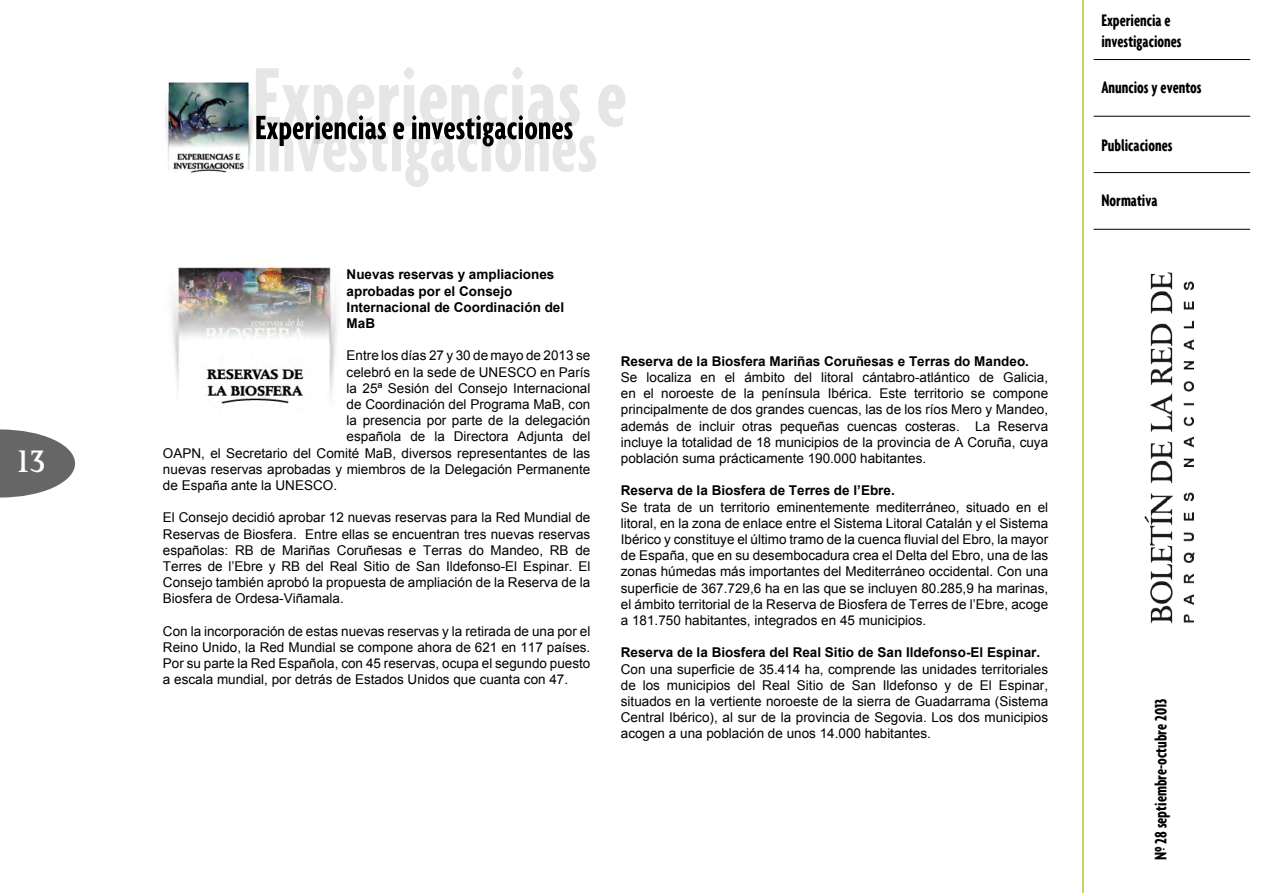
<style>
.page{position:relative;width:1263px;height:893px;background:#fff}
.page>*{position:absolute;margin:0;border:0;box-sizing:border-box;transform-origin:0 0}
.t1{font:30px "Palermo";color:#fff}
.t2{font:700 extra-condensed 18px/21.6px "Agenda";color:#000}
.t3{font:13.5px/16.2px "Arial";color:#000;text-align:justify}
.t4{font:700 13.5px/16.2px "Arial";color:#000}
</style>
<div class="page">
<svg style="left:0;top:429px;width:75px;height:68px"></svg>
<img style="left:1126px;top:115px;width:83px;height:509px">
<hr style="left:1082px;top:0;width:2px;height:893px;background:#b3c935">
<hr style="left:1093px;top:59px;width:157px;height:1px;background:#000">
<hr style="left:1093px;top:172px;width:157px;height:1px;background:#000">
<hr style="left:1093px;top:116px;width:157px;height:1px;background:#000">
<hr style="left:1093px;top:229px;width:157px;height:1px;background:#000">
<svg style="left:255px;top:67px;width:370px;height:120px"></svg>
<img style="left:165px;top:82px;width:90px;height:91px">
<img style="left:171px;top:265px;width:166px;height:139px">
<h1 class="t1" style="left:14px;top:444px;width:33px">13</h1>
<p class="t4" style="left:347px;top:267px;width:219px">Nuevas reservas y ampliaciones aprobadas por el Consejo<br>Internacional de Coordinación del<br>MaB</p>
<p class="t3" style="left:347px;top:348px;width:245px">Entre los días 27 y 30 de mayo de 2013 se</p>
<p class="t3" style="left:347px;top:364px;width:245px">celebró en la sede de UNESCO en París</p>
<p class="t3" style="left:347px;top:380px;width:245px">la 25ª Sesión del Consejo Internacional</p>
<p class="t3" style="left:347px;top:396px;width:245px">de Coordinación del Programa MaB, con</p>
<p class="t3" style="left:347px;top:412px;width:245px">la presencia por parte de la delegación</p>
<p class="t3" style="left:347px;top:429px;width:245px">española de la Directora Adjunta del</p>
<p class="t3" style="left:163px;top:445px;width:429px">OAPN, el Secretario del Comité MaB, diversos representantes de las</p>
<p class="t3" style="left:163px;top:461px;width:429px">nuevas reservas aprobadas y miembros de la Delegación Permanente</p>
<p class="t3" style="left:163px;top:477px;width:176px">de España ante la UNESCO.</p>
<p class="t3" style="left:163px;top:510px;width:429px">El Consejo decidió aprobar 12 nuevas reservas para la Red Mundial de Reservas de Biosfera. Entre ellas se encuentran tres nuevas reservas españolas: RB de Mariñas Coruñesas e Terras do Mandeo, RB de Terres de l’Ebre y RB del Real Sitio de San Ildefonso-El Espinar. El Consejo también aprobó la propuesta de ampliación de la Reserva de la Biosfera de Ordesa-Viñamala.</p>
<p class="t3" style="left:163px;top:623px;width:429px">Con la incorporación de estas nuevas reservas y la retirada de una por el Reino Unido, la Red Mundial se compone ahora de 621 en 117 países.<br>Por su parte la Red Española, con 45 reservas, ocupa el segundo puesto a escala mundial, por detrás de Estados Unidos que cuanta con 47.</p>
<p class="t4" style="left:621px;top:353px;width:410px">Reserva de la Biosfera Mariñas Coruñesas e Terras do Mandeo.</p>
<p class="t3" style="left:621px;top:369px;width:429px">Se localiza en el ámbito del litoral cántabro-atlántico de Galicia, en el noroeste de la península Ibérica. Este territorio se compone principalmente de dos grandes cuencas, las de los ríos Mero y Mandeo, además de incluir otras pequeñas cuencas costeras. La Reserva incluye la totalidad de 18 municipios de la provincia de A Coruña, cuya población suma prácticamente 190.000 habitantes.</p>
<p class="t4" style="left:621px;top:483px;width:275px">Reserva de la Biosfera de Terres de l’Ebre.</p>
<p class="t3" style="left:621px;top:499px;width:429px">Se trata de un territorio eminentemente mediterráneo, situado en el litoral, en la zona de enlace entre el Sistema Litoral Catalán y el Sistema Ibérico y constituye el último tramo de la cuenca fluvial del Ebro, la mayor de España, que en su desembocadura crea el Delta del Ebro, una de las zonas húmedas más importantes del Mediterráneo occidental. Con una superficie de 367.729,6 ha en las que se incluyen 80.285,9 ha marinas, el ámbito territorial de la Reserva de Biosfera de Terres de l’Ebre, acoge a 181.750 habitantes, integrados en 45 municipios.</p>
<p class="t4" style="left:621px;top:645px;width:421px">Reserva de la Biosfera del Real Sitio de San Ildefonso-El Espinar.</p>
<p class="t3" style="left:621px;top:661px;width:429px">Con una superficie de 35.414 ha, comprende las unidades territoriales de los municipios del Real Sitio de San Ildefonso y de El Espinar, situados en la vertiente noroeste de la sierra de Guadarrama (Sistema Central Ibérico), al sur de la provincia de Segovia. Los dos municipios acogen a una población de unos 14.000 habitantes.</p>
<h2 class="t2" style="left:1101px;top:9px;width:82px">Experiencia e investigaciones</h2>
<h2 class="t2" style="left:1101px;top:76px;width:102px">Anuncios y eventos</h2>
<h2 class="t2" style="left:1101px;top:134px;width:73px">Publicaciones</h2>
<h2 class="t2" style="left:1101px;top:189px;width:58px">Normativa</h2>
<h2 class="t2" style="left:1149px;top:860px;width:163px;rotate:-90deg">Nº 28 septiembre-octubre 2013</h2>
</div>
